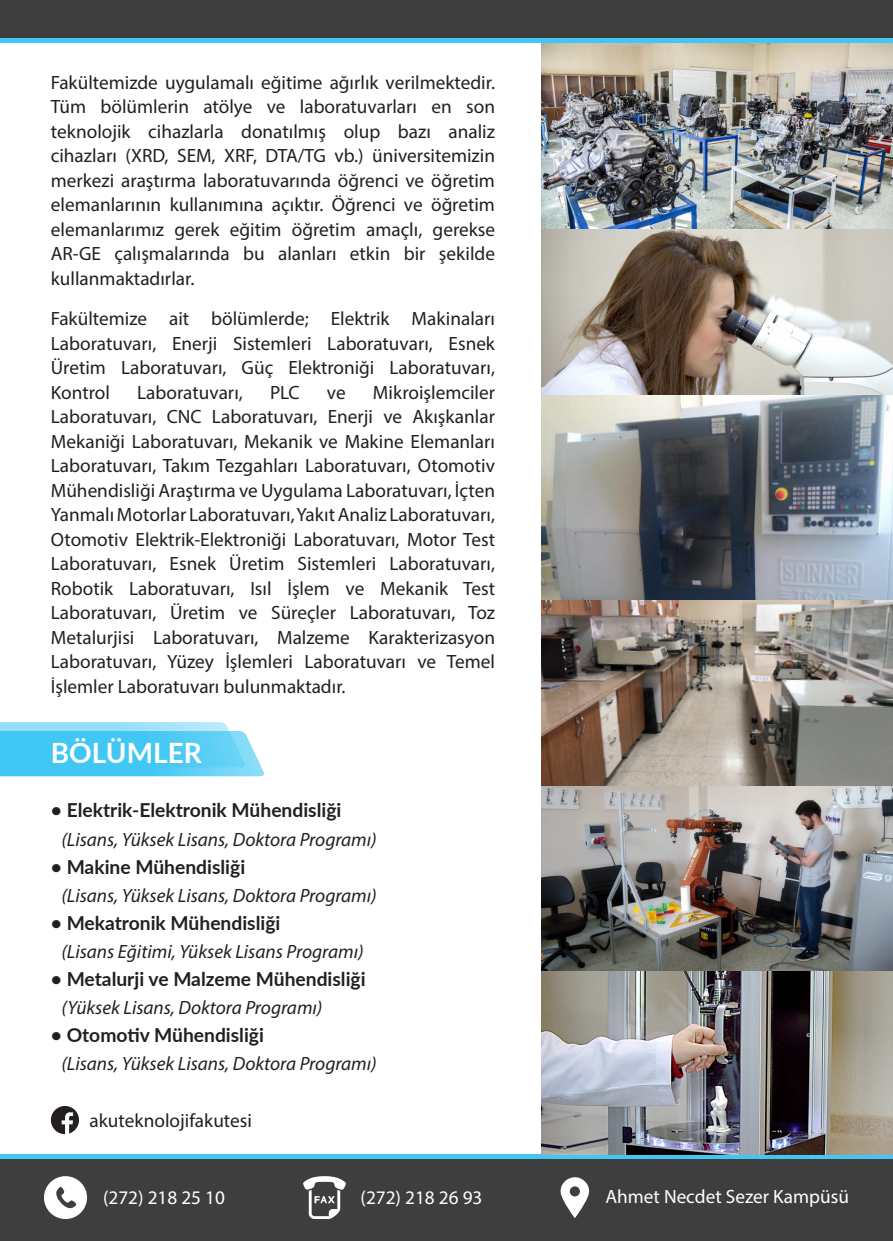
<style>
.page{position:relative;width:893px;height:1241px;background:#fff}
.page>*{position:absolute;margin:0;border:0;box-sizing:border-box;transform-origin:0 0}
.t1{font:700 28px "Lato";color:#fff}
.t2{font:19.25px/24.5px "Myriad Pro";color:#231f20;text-align:justify}
.t3{font:italic 19.25px "Myriad Pro";color:#231f20}
.t4{font:700 19.25px "Lato";color:#231f20}
.t5{font:19.25px "Myriad Pro";color:#fff}
</style>
<div class="page">
<div style="left:0;top:1153px;width:893px;height:87px;background:#3e3e3f"></div>
<div style="left:0;top:1153px;width:893px;height:5px;background:#40c7f4"></div>
<div style="left:0;top:0;width:893px;height:39px;background:#3e3e3f"></div>
<img style="left:542px;top:43px;width:351px;height:1110px">
<div style="left:0;top:38px;width:893px;height:5px;background:#40c7f4"></div>
<svg style="left:0;top:722px;width:264px;height:54px;background:#61d0f5"></svg>
<svg style="left:560px;top:1177px;width:30px;height:40px"></svg>
<svg style="left:303px;top:1176px;width:43px;height:42px"></svg>
<svg style="left:44px;top:1176px;width:43px;height:42px"></svg>
<svg style="left:51px;top:1106px;width:28px;height:27px"></svg>
<p class="t2" style="left:51px;top:70px;width:446px">Fakültemizde uygulamalı eğitime ağırlık verilmektedir.<br>Tüm bölümlerin atölye ve laboratuvarları en son teknolojik cihazlarla donatılmış olup bazı analiz cihazları (XRD, SEM, XRF, DTA/TG vb.) üniversitemizin merkezi araştırma laboratuvarında öğrenci ve öğretim elemanlarının kullanımına açıktır. Öğrenci ve öğretim elemanlarımız gerek eğitim öğretim amaçlı, gerekse AR-GE çalışmalarında bu alanları etkin bir şekilde kullanmaktadırlar.</p>
<p class="t2" style="left:51px;top:306px;width:446px">Fakültemize ait bölümlerde; Elektrik Makinaları Laboratuvarı, Enerji Sistemleri Laboratuvarı, Esnek Üretim Laboratuvarı, Güç Elektroniği Laboratuvarı, Kontrol</p>
<p class="t2" style="left:51px;top:379px;width:446px;text-indent:322px">Mikroişlemciler Laboratuvarı, CNC Laboratuvarı, Enerji ve Akışkanlar Mekaniği Laboratuvarı, Mekanik ve Makine Elemanları Laboratuvarı, Takım Tezgahları Laboratuvarı, Otomotiv Mühendisliği Araştırma ve Uygulama Laboratuvarı, İçten Yanmalı Motorlar Laboratuvarı, Yakıt Analiz Laboratuvarı, Otomotiv Elektrik-Elektroniği Laboratuvarı, Motor Test Laboratuvarı, Esnek Üretim Sistemleri Laboratuvarı, Robotik Laboratuvarı, Isıl İşlem ve Mekanik Test Laboratuvarı, Üretim ve Süreçler Laboratuvarı, Toz Metalurjisi Laboratuvarı, Malzeme Karakterizasyon Laboratuvarı, Yüzey İşlemleri Laboratuvarı ve Temel İşlemler Laboratuvarı bulunmaktadır.</p>
<p class="t2" style="left:137px;top:379px;width:107px">Laboratuvarı,</p>
<p class="t2" style="left:270px;top:379px;width:31px">PLC</p>
<p class="t2" style="left:327px;top:379px;width:20px">ve</p>
<p class="t1" style="left:51px;top:732px;width:152px">BÖLÜMLER</p>
<p class="t4" style="left:51px;top:796px;width:292px">• Elektrik-Elektronik Mühendisliği</p>
<p class="t3" style="left:61px;top:827px;width:317px">(Lisans, Yüksek Lisans, Doktora Programı)</p>
<p class="t4" style="left:51px;top:852px;width:196px">• Makine Mühendisliği</p>
<p class="t3" style="left:61px;top:883px;width:317px">(Lisans, Yüksek Lisans, Doktora Programı)</p>
<p class="t4" style="left:51px;top:908px;width:231px">• Mekatronik Mühendisliği</p>
<p class="t3" style="left:61px;top:939px;width:304px">(Lisans Eğitimi, Yüksek Lisans Programı)</p>
<p class="t4" style="left:51px;top:964px;width:316px">• Metalurji ve Malzeme Mühendisliği</p>
<p class="t3" style="left:61px;top:995px;width:263px">(Yüksek Lisans, Doktora Programı)</p>
<p class="t4" style="left:51px;top:1020px;width:215px">• Otomotiv Mühendisliği</p>
<p class="t3" style="left:61px;top:1051px;width:317px">(Lisans, Yüksek Lisans, Doktora Programı)</p>
<p class="t2" style="left:90px;top:1108px;width:164px">akuteknolojifakutesi</p>
<p class="t5" style="left:103px;top:1185px;width:123px">(272) 218 25 10</p>
<p class="t5" style="left:361px;top:1185px;width:123px">(272) 218 26 93</p>
<p class="t5" style="left:605px;top:1184px;width:245px">Ahmet Necdet Sezer Kampüsü</p>
</div>
